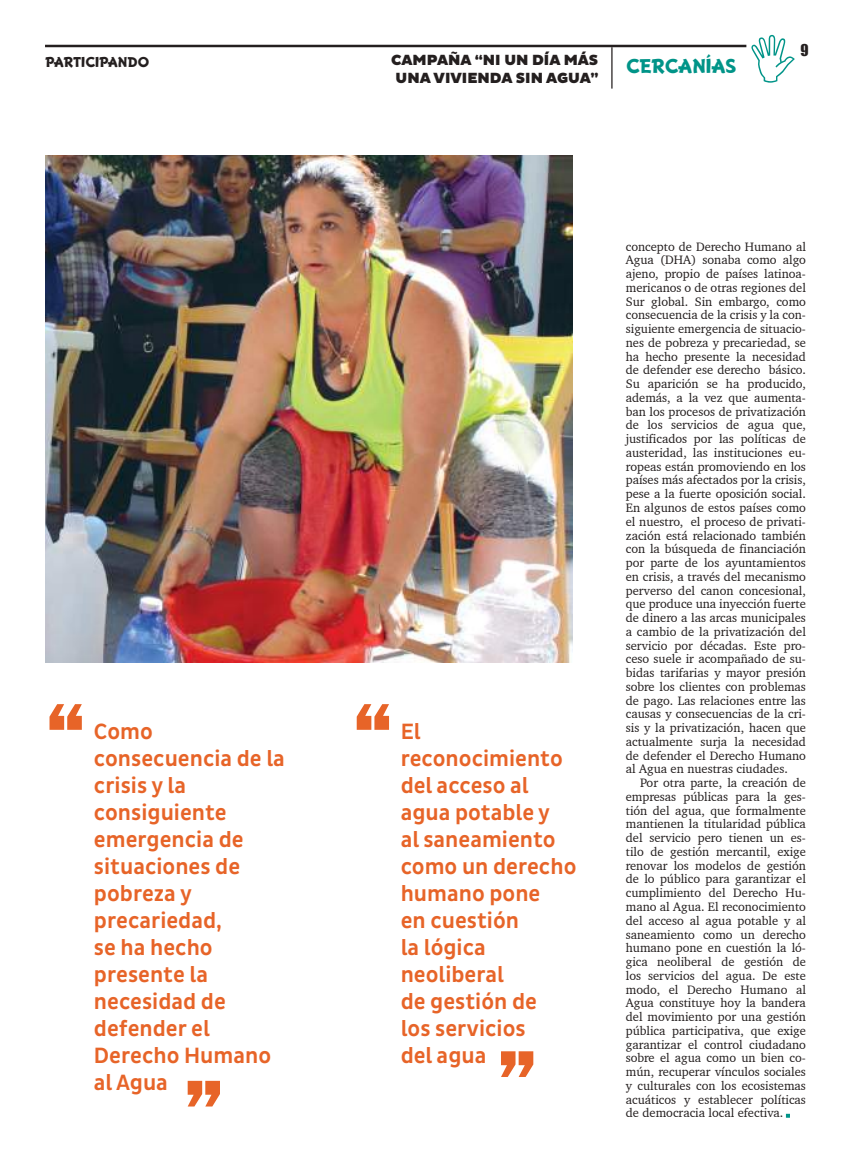
<style>
.page{position:relative;width:851px;height:1170px;background:#fff}
.page>*{position:absolute;margin:0;border:0;box-sizing:border-box;transform-origin:0 0}
.t1{font:800 90px "Franklin Gothic";color:#e76428}
.t2{font:500 22.5px/27px "Pluto Sans Cond";color:#e76428}
.t3{font:17.5px "Adventuring";color:#009488}
.t4{font:900 15px/18px "Pluto Sans";color:#241f1f;text-align:center}
.t5{font:15px "Impact";color:#241f1f}
.t6{font:12.5px/13.8px "Charter IT Cby BT";color:#241f1f;text-align:justify}
.t7{font:12.5px "Adventuring";color:#241f1f}
</style>
<div class="page">
<hr style="left:45px;top:45px;width:701px;height:2px;background:#241f1f">
<hr style="left:611px;top:47px;width:1px;height:42px;background:#241f1f">
<svg style="left:785px;top:1113px;width:4px;height:4px"></svg>
<img style="left:45px;top:155px;width:527px;height:507px">
<p class="t7" style="left:45px;top:54px;width:106px">PARTICIPANDO</p>
<p class="t4" style="left:391px;top:51px;width:209px">CAMPAÑA “NI UN DÍA MÁS<br>UNA VIVIENDA SIN AGUA”</p>
<h3 class="t3" style="left:626px;top:54px;width:112px">CERCANÍAS</h3>
<p class="t5" style="left:800px;top:38px;width:10px">9</p>
<h1 class="t1" style="left:45px;top:675px;width:43px">“</h1>
<h1 class="t1" style="left:352px;top:675px;width:43px">“</h1>
<h2 class="t2" style="left:94px;top:718px;width:192px">Como consecuencia de la crisis y la consiguiente emergencia de situaciones de pobreza y precariedad,<br>se ha hecho presente la necesidad de defender el<br>Derecho Humano al Agua</h2>
<h2 class="t2" style="left:400px;top:718px;width:177px">El reconocimiento del acceso al agua potable y<br>al saneamiento como un derecho humano pone<br>en cuestión<br>la lógica neoliberal<br>de gestión de<br>los servicios<br>del agua</h2>
<h1 class="t1" style="left:496px;top:1022px;width:43px">”</h1>
<h1 class="t1" style="left:183px;top:1052px;width:43px">”</h1>
<p class="t6" style="left:625px;top:239px;width:182px">concepto de Derecho Humano al Agua (DHA) sonaba como algo ajeno, propio de países latinoa&shy;mericanos o de otras regiones del Sur global. Sin embargo, como consecuencia de la crisis y la con&shy;siguiente emergencia de situacio&shy;nes de pobreza y precariedad, se ha hecho presente la necesidad de defender ese derecho básico.<br>Su aparición se ha producido, además, a la vez que aumenta&shy;ban los procesos de privatización de los servicios de agua que, justificados por las políticas de austeridad, las instituciones eu&shy;ropeas están promoviendo en los países más afectados por la crisis, pese a la fuerte oposición social.<br>En algunos de estos países como el nuestro, el proceso de privati&shy;zación está relacionado también con la búsqueda de financiación por parte de los ayuntamientos en crisis, a través del mecanismo perverso del canon concesional, que produce una inyección fuerte de dinero a las arcas municipales a cambio de la privatización del servicio por décadas. Este pro&shy;ceso suele ir acompañado de su&shy;bidas tarifarias y mayor presión sobre los clientes con problemas de pago. Las relaciones entre las causas y consecuencias de la cri&shy;sis y la privatización, hacen que actualmente surja la necesidad de defender el Derecho Humano al Agua en nuestras ciudades.</p>
<p class="t6" style="left:625px;top:775px;width:182px;text-indent:14px">Por otra parte, la creación de empresas públicas para la ges&shy;tión del agua, que formalmente mantienen la titularidad pública del servicio pero tienen un es&shy;tilo de gestión mercantil, exige renovar los modelos de gestión de lo público para garantizar el cumplimiento del Derecho Hu&shy;mano al Agua. El reconocimiento del acceso al agua potable y al saneamiento como un derecho humano pone en cuestión la ló&shy;gica neoliberal de gestión de los servicios del agua. De este modo, el Derecho Humano al Agua constituye hoy la bandera del movimiento por una gestión pública participativa, que exige garantizar el control ciudadano sobre el agua como un bien co&shy;mún, recuperar vínculos sociales y culturales con los ecosistemas acuáticos y establecer políticas de democracia local efectiva.</p>
</div>
